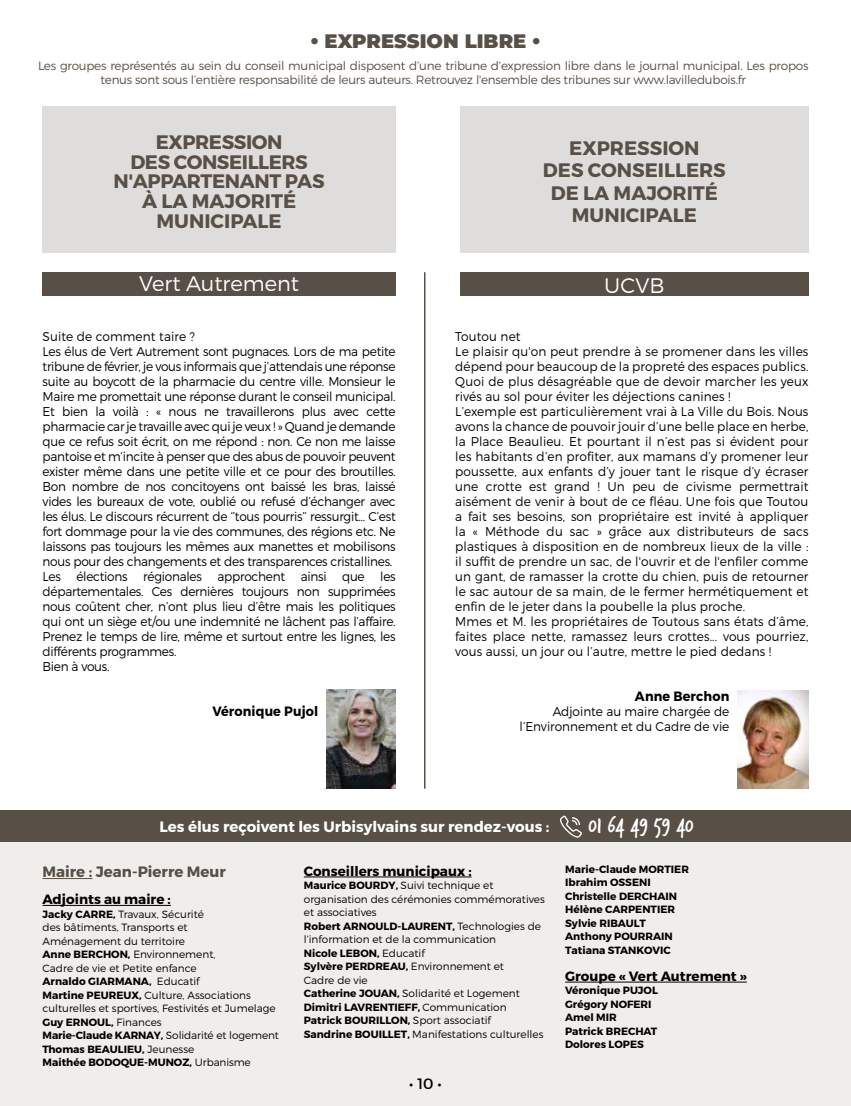
<style>
.page{position:relative;width:851px;height:1106px;background:#fff}
.page>*{position:absolute;margin:0;border:0;box-sizing:border-box;transform-origin:0 0}
.t1{font:24px "Trash Hand";color:#fff}
.t2{font:300 21px "Montserrat";color:#fff}
.t3{font:700 19.5px/19.5px "Montserrat";letter-spacing:-.02em;color:#584f46;text-align:center}
.t4{font:700 19.5px/22.5px "Montserrat";color:#584f46;text-align:center}
.t5{font:900 19.5px "Montserrat";color:#584f46}
.t6{font:700 15px "Montserrat";color:#fff}
.t7{font:700 15px "Montserrat";color:#584f46}
.t8{font:15px "Montserrat";color:#000}
.t9{font:700 13.5px "Montserrat";color:#000}
.t10{font:700 13.5px "Montserrat";color:#000;scale:.95 1}
.t11{font:300 12.75px/15px "Montserrat";letter-spacing:-.02em;color:#000;scale:.95 1}
.t12{font:300 12.75px/15px "Montserrat";letter-spacing:.01em;color:#000;scale:.95 1}
.t13{font:300 12.75px/15px "Montserrat";color:#000;text-align:right;scale:.95 1}
.t14{font:300 12px/13.5px "Montserrat";letter-spacing:-.02em;color:#584f46;text-align:center}
.t15{font:300 10.5px/13.5px "Montserrat";color:#000}
.t16{font:700 10.5px/13.5px "Montserrat";color:#000}
.s1{font-weight:700}
</style>
<div class="page">
<div style="left:0;top:825px;width:850px;height:281px;background:#f0edeb"></div>
<div style="left:0;top:810px;width:850px;height:31px;background:#584f46"></div>
<svg style="left:560px;top:815px;width:22px;height:22px"></svg>
<div style="left:460px;top:106px;width:348px;height:146px;background:#dfdddb"></div>
<div style="left:460px;top:272px;width:348px;height:24px;background:#584f46"></div>
<div style="left:43px;top:272px;width:352px;height:24px;background:#584f46"></div>
<div style="left:43px;top:106px;width:352px;height:146px;background:#dfdddb"></div>
<hr style="left:424px;top:272px;width:1px;height:516px;background:#584f46">
<img style="left:737px;top:690px;width:71px;height:98px">
<hr style="left:43px;top:878px;width:49px;height:1px;background:#584f46">
<hr style="left:43px;top:905px;width:128px;height:1px;background:#000">
<hr style="left:304px;top:876px;width:167px;height:1px;background:#000">
<hr style="left:565px;top:981px;width:181px;height:1px;background:#000">
<img style="left:327px;top:689px;width:68px;height:99px">
<h3 class="t5" style="left:310px;top:26px;width:232px">• EXPRESSION LIBRE •</h3>
<p class="t14" style="left:38px;top:59px;width:771px">Les groupes représentés au sein du conseil municipal disposent d’une tribune d’expression libre dans le journal municipal. Les propos tenus sont sous l’entière responsabilité de leurs auteurs. Retrouvez l'ensemble des tribunes sur www.lavilledubois.fr</p>
<h3 class="t3" style="left:114px;top:133px;width:212px">EXPRESSION<br>DES CONSEILLERS<br>N'APPARTENANT PAS<br>À LA MAJORITÉ<br>MUNICIPALE</h3>
<h2 class="t2" style="left:139px;top:271px;width:161px">Vert Autrement</h2>
<p class="t11" style="left:43px;top:329px;width:373px">Suite de comment taire ?<br>Les élus de Vert Autrement sont pugnaces. Lors de ma petite tribune de février, je vous informais que j’attendais une réponse suite au boycott de la pharmacie du centre ville. Monsieur le Maire me promettait une réponse durant le conseil municipal.<br>Et bien la voilà : « nous ne travaillerons plus avec cette pharmacie car je travaille avec qui je veux ! » Quand je demande que ce refus soit écrit, on me répond : non. Ce non me laisse pantoise et m’incite à penser que des abus de pouvoir peuvent exister même dans une petite ville et ce pour des broutilles.<br>Bon nombre de nos concitoyens ont baissé les bras, laissé vides les bureaux de vote, oublié ou refusé d’échanger avec les élus. Le discours récurrent de ‘’tous pourris’’ ressurgit… C’est fort dommage pour la vie des communes, des régions etc. Ne laissons pas toujours les mêmes aux manettes et mobilisons nous pour des changements et des transparences cristallines.<br>Les élections régionales approchent ainsi que les départementales. Ces dernières toujours non supprimées nous coûtent cher, n’ont plus lieu d’être mais les politiques qui ont un siège et/ou une indemnité ne lâchent pas l’affaire.<br>Prenez le temps de lire, même et surtout entre les lignes, les différents programmes.<br>Bien à vous.</p>
<p class="t10" style="left:212px;top:703px;width:113px">Véronique Pujol</p>
<h3 class="t4" style="left:543px;top:137px;width:184px">EXPRESSION<br>DES CONSEILLERS<br>DE LA MAJORITÉ<br>MUNICIPALE</h3>
<h2 class="t2" style="left:604px;top:272px;width:62px">UCVB</h2>
<p class="t12" style="left:455px;top:329px;width:373px">Toutou net<br>Le plaisir qu'on peut prendre à se promener dans les villes dépend pour beaucoup de la propreté des espaces publics.<br>Quoi de plus désagréable que de devoir marcher les yeux rivés au sol pour éviter les déjections canines !<br>L’exemple est particulièrement vrai à La Ville du Bois. Nous avons la chance de pouvoir jouir d’une belle place en herbe, la Place Beaulieu. Et pourtant il n’est pas si évident pour les habitants d’en profiter, aux mamans d’y promener leur poussette, aux enfants d’y jouer tant le risque d’y écraser une crotte est grand ! Un peu de civisme permettrait aisément de venir à bout de ce fléau. Une fois que Toutou a fait ses besoins, son propriétaire est invité à appliquer la « Méthode du sac » grâce aux distributeurs de sacs plastiques à disposition en de nombreux lieux de la ville : il suffit de prendre un sac, de l'ouvrir et de l'enfiler comme un gant, de ramasser la crotte du chien, puis de retourner le sac autour de sa main, de le fermer hermétiquement et enfin de le jeter dans la poubelle la plus proche.<br>Mmes et M. les propriétaires de Toutous sans états d’âme, faites place nette, ramassez leurs crottes... vous pourriez, vous aussi, un jour ou l’autre, mettre le pied dedans !</p>
<p class="t10" style="left:635px;top:688px;width:101px">Anne Berchon</p>
<p class="t13" style="left:519px;top:704px;width:222px">Adjointe au maire chargée de l’Environnement et du Cadre de vie</p>
<p class="t6" style="left:159px;top:817px;width:391px">Les élus reçoivent les Urbisylvains sur rendez-vous :</p>
<h1 class="t1" style="left:589px;top:813px;width:106px">01 64 49 59 40</h1>
<p class="t7" style="left:43px;top:862px;width:185px">Maire : Jean-Pierre Meur</p>
<p class="t9" style="left:43px;top:890px;width:130px">Adjoints au maire :</p>
<p class="t15" style="left:43px;top:907px;width:238px"><span class="s1">Jacky CARRE,</span> Travaux, Sécurité<br>des bâtiments, Transports et<br>Aménagement du territoire<br><span class="s1">Anne BERCHON,</span> Environnement,<br>Cadre de vie et Petite enfance<br><span class="s1">Arnaldo GIARMANA,</span> Educatif<br><span class="s1">Martine PEUREUX,</span> Culture, Associations culturelles et sportives, Festivités et Jumelage <span class="s1">Guy ERNOUL,</span> Finances<br><span class="s1">Marie-Claude KARNAY,</span> Solidarité et logement <span class="s1">Thomas BEAULIEU,</span> Jeunesse<br><span class="s1">Maithée BODOQUE-MUNOZ,</span> Urbanisme</p>
<p class="t9" style="left:304px;top:862px;width:169px">Conseillers municipaux :</p>
<p class="t15" style="left:304px;top:878px;width:242px"><span class="s1">Maurice BOURDY,</span> Suivi technique et organisation des cérémonies commémoratives et associatives<br><span class="s1">Robert ARNOULD-LAURENT,</span> Technologies de l’information et de la communication<br><span class="s1">Nicole LEBON,</span> Educatif<br><span class="s1">Sylvère PERDREAU,</span> Environnement et<br>Cadre de vie<br><span class="s1">Catherine JOUAN,</span> Solidarité et Logement <span class="s1">Dimitri LAVRENTIEFF,</span> Communication <span class="s1">Patrick BOURILLON,</span> Sport associatif<br><span class="s1">Sandrine BOUILLET,</span> Manifestations culturelles</p>
<p class="t8" style="left:409px;top:1074px;width:34px">• 10 •</p>
<p class="t16" style="left:565px;top:862px;width:125px">Marie-Claude MORTIER<br>Ibrahim OSSENI<br>Christelle DERCHAIN<br>Hélène CARPENTIER<br>Sylvie RIBAULT<br>Anthony POURRAIN<br>Tatiana STANKOVIC</p>
<p class="t9" style="left:565px;top:967px;width:183px">Groupe « Vert Autrement »</p>
<p class="t16" style="left:565px;top:983px;width:94px">Véronique PUJOL<br>Grégory NOFERI<br>Amel MIR<br>Patrick BRECHAT<br>Dolores LOPES</p>
</div>
